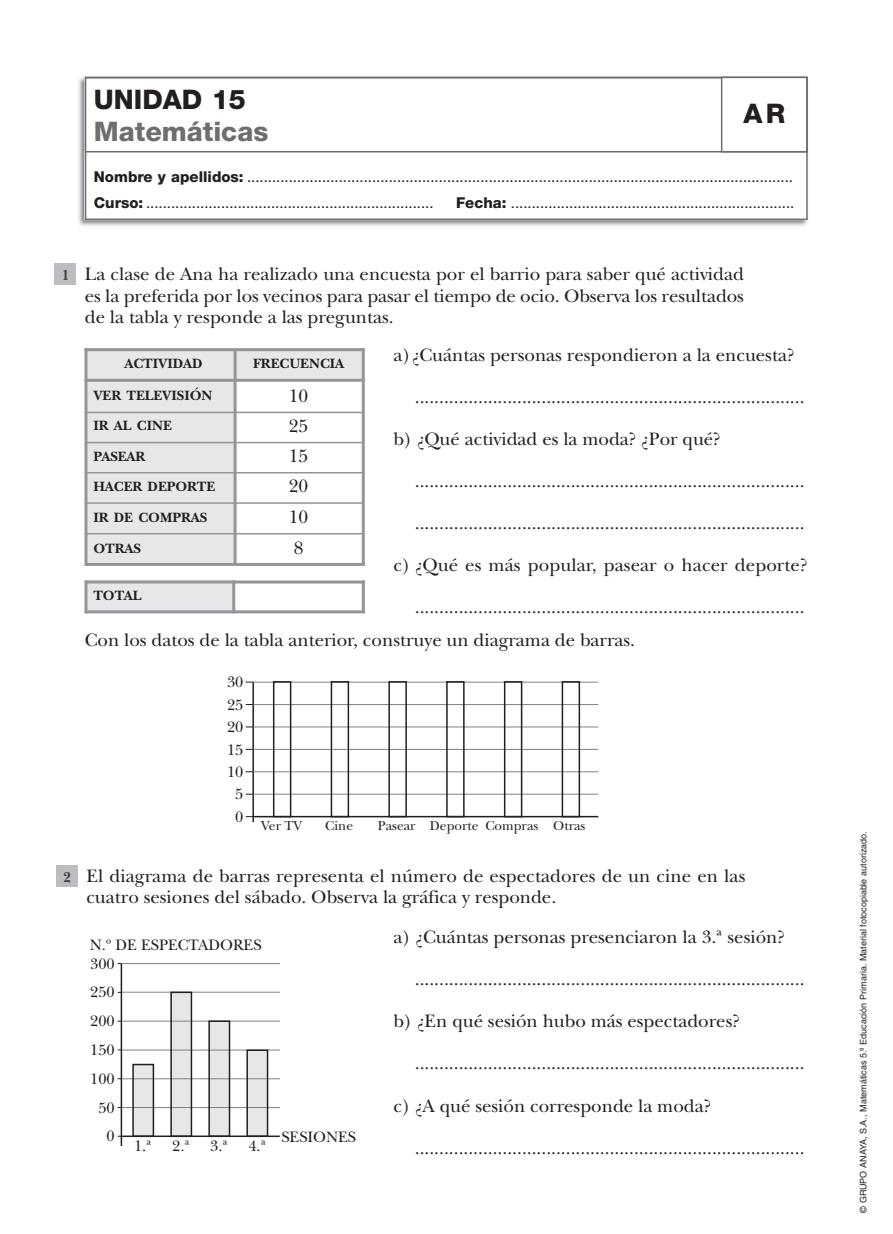
<style>
.page{position:relative;width:893px;height:1234px;background:#fff}
.page>*{position:absolute;margin:0;border:0;box-sizing:border-box;transform-origin:0 0}
.t1{font:800 27px "Helvetica Neue";color:#6d6e70}
.t2{font:800 27px "Helvetica Neue";color:#231f20}
.t3{font:18.75px/21.8px "New Baskerville";color:#231f20;text-align:justify}
.t4{font:15.75px/28.3px "New Baskerville";color:#231f20;text-align:center}
.t5{font:15px/26.5px "Helvetica Neue";color:#231f20}
.t6{font:700 15px "New Baskerville";color:#404041}
.t7{font:700 14.1px "New Baskerville";color:#231f20}
.t8{font:13.5px "New Baskerville";color:#231f20}
.t9{font:9px "Helvetica";color:#231f20}
.s1{font-weight:800}
</style>
<div class="page">
<img style="left:78px;top:76px;width:730px;height:150px">
<div style="left:86px;top:77px;width:721px;height:142px;background:#fff"></div>
<div style="left:85px;top:77px;width:723px;height:143px;border:2px solid #6d6e70"></div>
<div style="left:85px;top:77px;width:723px;height:75px;border:2px solid #6d6e70"></div>
<div style="left:721px;top:77px;width:87px;height:75px;border:2px solid #6d6e70"></div>
<div style="left:55px;top:264px;width:21px;height:21px;background:#bbbdc0"></div>
<div style="left:85px;top:580px;width:149px;height:30px;background:#e6e7e8"></div>
<hr style="left:85px;top:610px;width:280px;height:3px;background:#939598">
<hr style="left:85px;top:580px;width:280px;height:3px;background:#939598">
<div style="left:85px;top:533px;width:149px;height:31px;background:#e6e7e8"></div>
<div style="left:85px;top:502px;width:149px;height:31px;background:#e6e7e8"></div>
<div style="left:85px;top:471px;width:149px;height:31px;background:#e6e7e8"></div>
<div style="left:85px;top:441px;width:149px;height:30px;background:#e6e7e8"></div>
<hr style="left:85px;top:472px;width:279px;height:1px;background:#939598">
<div style="left:85px;top:411px;width:149px;height:30px;background:#e6e7e8"></div>
<hr style="left:85px;top:442px;width:279px;height:1px;background:#939598">
<div style="left:235px;top:349px;width:127px;height:30px;background:#e6e7e8"></div>
<div style="left:85px;top:349px;width:149px;height:31px;background:#e6e7e8"></div>
<div style="left:85px;top:381px;width:149px;height:30px;background:#e6e7e8"></div>
<hr style="left:85px;top:411px;width:279px;height:2px;background:#939598">
<hr style="left:234px;top:349px;width:3px;height:215px;background:#939598">
<hr style="left:85px;top:348px;width:3px;height:217px;background:#939598">
<hr style="left:85px;top:580px;width:3px;height:33px;background:#939598">
<hr style="left:232px;top:580px;width:3px;height:33px;background:#939598">
<hr style="left:362px;top:580px;width:3px;height:33px;background:#939598">
<hr style="left:362px;top:348px;width:3px;height:217px;background:#939598">
<hr style="left:85px;top:348px;width:280px;height:3px;background:#939598">
<hr style="left:85px;top:378px;width:280px;height:3px;background:#939598">
<hr style="left:85px;top:502px;width:279px;height:1px;background:#939598">
<hr style="left:85px;top:533px;width:279px;height:1px;background:#939598">
<hr style="left:85px;top:563px;width:280px;height:3px;background:#939598">
<hr style="left:253px;top:815px;width:345px;height:2px;background:#231f20">
<hr style="left:252px;top:681px;width:2px;height:140px;background:#231f20">
<hr style="left:253px;top:681px;width:345px;height:1px;background:#808285">
<hr style="left:253px;top:704px;width:345px;height:1px;background:#808285">
<hr style="left:253px;top:726px;width:345px;height:1px;background:#808285">
<hr style="left:253px;top:749px;width:345px;height:1px;background:#808285">
<hr style="left:253px;top:771px;width:345px;height:1px;background:#808285">
<hr style="left:253px;top:793px;width:345px;height:1px;background:#808285">
<div style="left:273px;top:681px;width:18px;height:136px;border:2px solid #231f20"></div>
<div style="left:331px;top:681px;width:18px;height:136px;border:2px solid #231f20"></div>
<div style="left:388px;top:681px;width:19px;height:136px;border:2px solid #231f20"></div>
<div style="left:446px;top:681px;width:19px;height:136px;border:2px solid #231f20"></div>
<div style="left:504px;top:681px;width:18px;height:136px;border:2px solid #231f20"></div>
<div style="left:562px;top:681px;width:18px;height:136px;border:2px solid #231f20"></div>
<div style="left:56px;top:865px;width:22px;height:21px;background:#bbbdc0"></div>
<div style="left:247px;top:1049px;width:21px;height:86px;background:#e6e7e8"></div>
<div style="left:209px;top:1020px;width:20px;height:115px;background:#e6e7e8"></div>
<div style="left:171px;top:992px;width:20px;height:143px;background:#e6e7e8"></div>
<div style="left:133px;top:1064px;width:20px;height:71px;background:#e6e7e8"></div>
<hr style="left:121px;top:963px;width:159px;height:1px;background:#808285">
<hr style="left:121px;top:1020px;width:159px;height:1px;background:#808285">
<hr style="left:121px;top:1078px;width:159px;height:1px;background:#808285">
<hr style="left:121px;top:991px;width:159px;height:1px;background:#808285">
<hr style="left:121px;top:1049px;width:159px;height:1px;background:#808285">
<hr style="left:121px;top:1106px;width:159px;height:1px;background:#808285">
<div style="left:246px;top:1049px;width:22px;height:87px;border:2px solid #231f20"></div>
<div style="left:208px;top:1020px;width:22px;height:116px;border:2px solid #231f20"></div>
<div style="left:170px;top:991px;width:22px;height:145px;border:2px solid #231f20"></div>
<div style="left:132px;top:1063px;width:22px;height:73px;border:2px solid #231f20"></div>
<hr style="left:121px;top:1135px;width:159px;height:1px;background:#231f20">
<hr style="left:121px;top:963px;width:1px;height:182px;background:#231f20">
<h1 class="t2" style="left:94px;top:83px;width:153px">UNIDAD 15</h1>
<h1 class="t1" style="left:94px;top:116px;width:176px">Matemáticas</h1>
<h1 class="t2" style="left:743px;top:98px;width:43px">AR</h1>
<p class="t5" style="left:94px;top:163px;width:701px"><span class="s1">Nombre y apellidos:</span> ...................................................................................................................................<br><span class="s1">Curso:</span> .....................................................................</p>
<p class="t5" style="left:456px;top:189px;width:340px"><span class="s1">Fecha:</span> ....................................................................</p>
<p class="t6" style="left:62px;top:266px;width:9px">1</p>
<p class="t6" style="left:63px;top:868px;width:9px">2</p>
<p class="t3" style="left:85px;top:263px;width:661px">La clase de Ana ha realizado una encuesta por el barrio para saber qué actividad es la preferida por los vecinos para pasar el tiempo de ocio. Observa los resultados de la tabla y responde a las preguntas.</p>
<p class="t7" style="left:124px;top:355px;width:80px">ACTIVIDAD</p>
<p class="t7" style="left:253px;top:355px;width:93px">FRECUENCIA</p>
<p class="t7" style="left:93px;top:387px;width:121px">VER TELEVISIÓN</p>
<p class="t3" style="left:289px;top:385px;width:21px">10</p>
<p class="t7" style="left:93px;top:417px;width:80px">IR AL CINE</p>
<p class="t3" style="left:289px;top:415px;width:21px">25</p>
<p class="t7" style="left:93px;top:447px;width:54px">PASEAR</p>
<p class="t3" style="left:289px;top:445px;width:21px">15</p>
<p class="t7" style="left:93px;top:478px;width:123px">HACER DEPORTE</p>
<p class="t3" style="left:289px;top:471px;width:21px;line-height:30.6px">20<br>10<br>8</p>
<p class="t7" style="left:93px;top:509px;width:116px">IR DE COMPRAS</p>
<p class="t7" style="left:93px;top:539px;width:49px">OTRAS</p>
<p class="t7" style="left:93px;top:586px;width:50px">TOTAL</p>
<p class="t3" style="left:393px;top:343px;width:403px">a)¿Cuántas personas respondieron a la encuesta?</p>
<p class="t3" style="left:415px;top:385px;width:391px">................................................................................</p>
<p class="t3" style="left:393px;top:427px;width:329px">b) ¿Qué actividad es la moda? ¿Por qué?</p>
<p class="t3" style="left:415px;top:469px;width:391px">................................................................................</p>
<p class="t3" style="left:415px;top:511px;width:391px">................................................................................</p>
<p class="t3" style="left:393px;top:553px;width:416px">c) ¿Qué es más popular, pasear o hacer deporte?</p>
<p class="t3" style="left:415px;top:595px;width:391px">................................................................................</p>
<p class="t3" style="left:85px;top:628px;width:552px">Con los datos de la tabla anterior, construye un diagrama de barras.</p>
<p class="t4" style="left:227px;top:668px;width:18px">30</p>
<p class="t4" style="left:227px;top:690px;width:18px">25</p>
<p class="t4" style="left:227px;top:712px;width:18px">20</p>
<p class="t4" style="left:227px;top:735px;width:18px">15</p>
<p class="t4" style="left:227px;top:757px;width:18px">10</p>
<p class="t4" style="left:235px;top:780px;width:10px">5</p>
<p class="t4" style="left:235px;top:802px;width:10px">0</p>
<p class="t8" style="left:325px;top:817px;width:29px">Cine</p>
<p class="t8" style="left:485px;top:817px;width:102px">Compras Otras</p>
<p class="t8" style="left:261px;top:817px;width:43px">Ver TV</p>
<p class="t8" style="left:378px;top:817px;width:102px">Pasear Deporte</p>
<p class="t3" style="left:86px;top:864px;width:661px">El diagrama de barras representa el número de espectadores de un cine en las cuatro sesiones del sábado. Observa la gráfica y responde.</p>
<p class="t4" style="left:90px;top:931px;width:173px">N.º DE ESPECTADORES</p>
<p class="t4" style="left:90px;top:949px;width:26px">300</p>
<p class="t4" style="left:90px;top:977px;width:26px">250</p>
<p class="t4" style="left:90px;top:1006px;width:26px">200</p>
<p class="t4" style="left:90px;top:1035px;width:26px">150</p>
<p class="t4" style="left:90px;top:1064px;width:26px">100</p>
<p class="t4" style="left:98px;top:1093px;width:18px">50<br>0</p>
<p class="t4" style="left:134px;top:1131px;width:19px">1.ª</p>
<p class="t4" style="left:172px;top:1131px;width:19px">2.ª</p>
<p class="t4" style="left:210px;top:1131px;width:19px">3.ª</p>
<p class="t4" style="left:248px;top:1131px;width:19px">4.ª</p>
<p class="t4" style="left:281px;top:1122px;width:76px">SESIONES</p>
<p class="t3" style="left:393px;top:926px;width:393px">a) ¿Cuántas personas presenciaron la 3.ª sesión?</p>
<p class="t3" style="left:415px;top:968px;width:391px">................................................................................</p>
<p class="t3" style="left:393px;top:1010px;width:348px">b) ¿En qué sesión hubo más espectadores?</p>
<p class="t3" style="left:415px;top:1052px;width:391px">................................................................................</p>
<p class="t3" style="left:393px;top:1094px;width:319px">c) ¿A qué sesión corresponde la moda?</p>
<p class="t3" style="left:415px;top:1136px;width:391px">................................................................................</p>
<p class="t9" style="left:858px;top:1212px;width:382px;rotate:-90deg">© GRUPO ANAYA, S.A., Matemáticas 5.º Educación Primaria. Material fotocopiable autorizado.</p>
</div>
